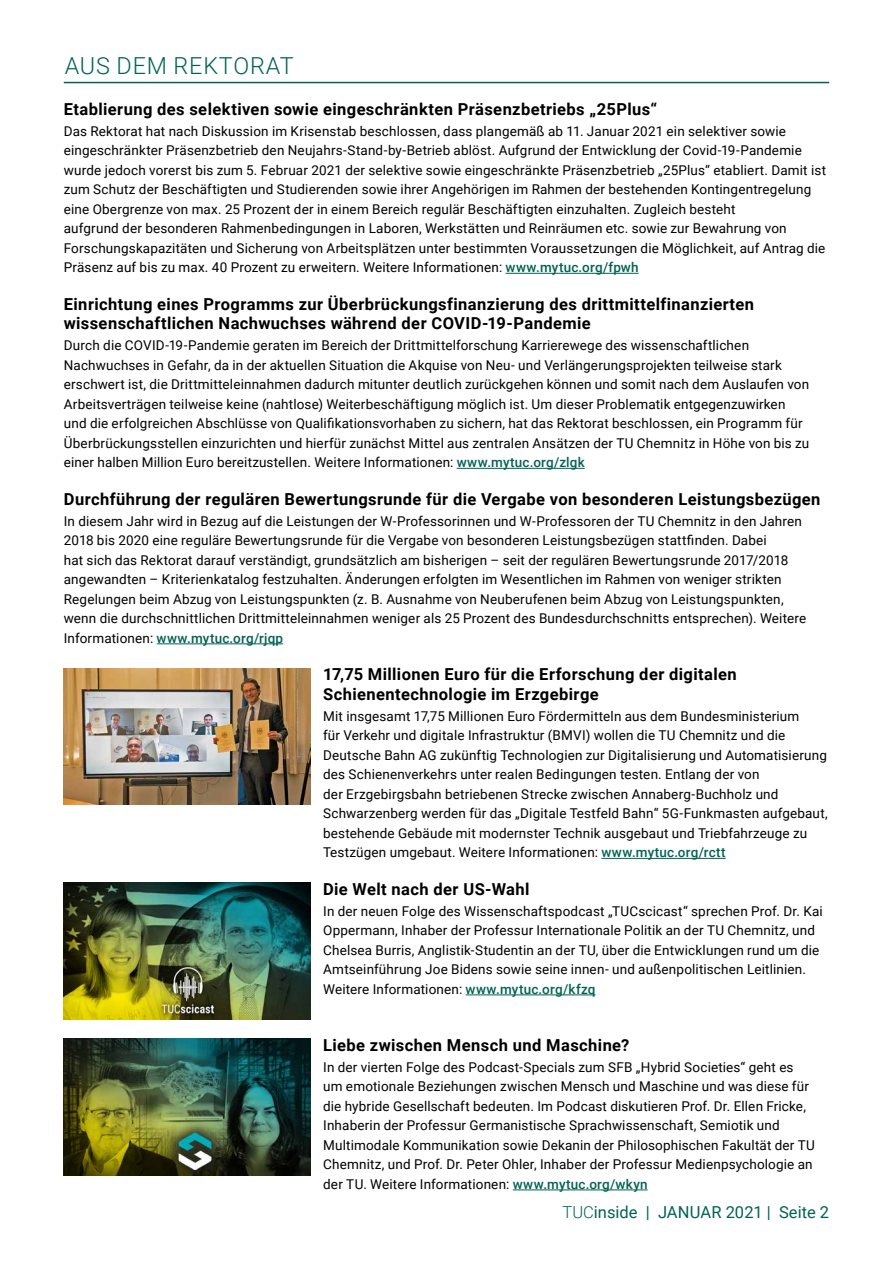
<style>
.page{position:relative;width:893px;height:1263px;background:#fff}
.page>*{position:absolute;margin:0;border:0;box-sizing:border-box;transform-origin:0 0}
.t1{font:300 23.4px "Roboto";letter-spacing:.035em;color:#006254}
.t2{font:700 16.5px/19.5px "Roboto";letter-spacing:.025em;color:#000}
.t3{font:16.5px "Roboto";color:#006254}
.Fließtext{font:13.5px/19.5px "Roboto";letter-spacing:.01em;color:#000}
.s1{font-weight:500;color:#006254}
.s2{font-weight:300}
</style>
<div class="page">
<hr style="left:64px;top:82px;width:765px;height:1px;background:#006254">
<hr style="left:466px;top:994px;width:129px;height:1px;background:#006254">
<hr style="left:513px;top:1189px;width:135px;height:1px;background:#006254">
<hr style="left:506px;top:273px;width:133px;height:1px;background:#006254">
<hr style="left:457px;top:468px;width:128px;height:1px;background:#006254">
<hr style="left:157px;top:643px;width:126px;height:1px;background:#006254">
<hr style="left:601px;top:858px;width:125px;height:1px;background:#006254">
<img style="left:64px;top:668px;width:246px;height:137px">
<img style="left:64px;top:883px;width:246px;height:136px">
<img style="left:64px;top:1039px;width:246px;height:136px">
<h3 class="t1" style="left:65px;top:49px;width:231px">AUS DEM REKTORAT</h3>
<h4 class="t2" style="left:64px;top:99px;width:595px">Etablierung des selektiven sowie eingeschränkten Präsenzbetriebs „25Plus“</h4>
<p class="Fließtext" style="left:64px;top:121px;width:764px">Das Rektorat hat nach Diskussion im Krisenstab beschlossen, dass plangemäß ab 11. Januar 2021 ein selektiver sowie eingeschränkter Präsenzbetrieb den Neujahrs-Stand-by-Betrieb ablöst. Aufgrund der Entwicklung der Covid-19-Pandemie wurde jedoch vorerst bis zum 5. Februar 2021 der selektive sowie eingeschränkte Präsenzbetrieb „25Plus“ etabliert. Damit ist zum Schutz der Beschäftigten und Studierenden sowie ihrer Angehörigen im Rahmen der bestehenden Kontingentregelung eine Obergrenze von max. 25 Prozent der in einem Bereich regulär Beschäftigten einzuhalten. Zugleich besteht<br>aufgrund der besonderen Rahmenbedingungen in Laboren, Werkstätten und Reinräumen etc. sowie zur Bewahrung von Forschungskapazitäten und Sicherung von Arbeitsplätzen unter bestimmten Voraussetzungen die Möglichkeit, auf Antrag die Präsenz auf bis zu max. 40 Prozent zu erweitern. Weitere Informationen: <span class="s1">www.mytuc.org/fpwh</span></p>
<h4 class="t2" style="left:64px;top:294px;width:692px">Einrichtung eines Programms zur Überbrückungsfinanzierung des drittmittelfinanzierten wissenschaftlichen Nachwuchses während der COVID-19-Pandemie</h4>
<p class="Fließtext" style="left:64px;top:335px;width:747px">Durch die COVID-19-Pandemie geraten im Bereich der Drittmittelforschung Karrierewege des wissenschaftlichen Nachwuchses in Gefahr, da in der aktuellen Situation die Akquise von Neu- und Verlängerungsprojekten teilweise stark erschwert ist, die Drittmitteleinnahmen dadurch mitunter deutlich zurückgehen können und somit nach dem Auslaufen von Arbeitsverträgen teilweise keine (nahtlose) Weiterbeschäftigung möglich ist. Um dieser Problematik entgegenzuwirken und die erfolgreichen Abschlüsse von Qualifikationsvorhaben zu sichern, hat das Rektorat beschlossen, ein Programm für Überbrückungsstellen einzurichten und hierfür zunächst Mittel aus zentralen Ansätzen der TU Chemnitz in Höhe von bis zu einer halben Million Euro bereitzustellen. Weitere Informationen: <span class="s1">www.mytuc.org/zlgk</span></p>
<h4 class="t2" style="left:64px;top:489px;width:758px">Durchführung der regulären Bewertungsrunde für die Vergabe von besonderen Leistungsbezügen</h4>
<p class="Fließtext" style="left:64px;top:511px;width:744px">In diesem Jahr wird in Bezug auf die Leistungen der W-Professorinnen und W-Professoren der TU Chemnitz in den Jahren 2018 bis 2020 eine reguläre Bewertungsrunde für die Vergabe von besonderen Leistungsbezügen stattfinden. Dabei<br>hat sich das Rektorat darauf verständigt, grundsätzlich am bisherigen – seit der regulären Bewertungsrunde 2017/2018 angewandten – Kriterienkatalog festzuhalten. Änderungen erfolgten im Wesentlichen im Rahmen von weniger strikten Regelungen beim Abzug von Leistungspunkten (z. B. Ausnahme von Neuberufenen beim Abzug von Leistungspunkten, wenn die durchschnittlichen Drittmitteleinnahmen weniger als 25 Prozent des Bundesdurchschnitts entsprechen). Weitere Informationen: <span class="s1">www.mytuc.org/rjqp</span></p>
<h4 class="t2" style="left:323px;top:664px;width:415px">17,75 Millionen Euro für die Erforschung der digitalen<br>Schienentechnologie im Erzgebirge</h4>
<p class="Fließtext" style="left:323px;top:706px;width:506px">Mit insgesamt 17,75 Millionen Euro Fördermitteln aus dem Bundesministerium<br>für Verkehr und digitale Infrastruktur (BMVI) wollen die TU Chemnitz und die Deutsche Bahn AG zukünftig Technologien zur Digitalisierung und Automatisierung des Schienenverkehrs unter realen Bedingungen testen. Entlang der von<br>der Erzgebirgsbahn betriebenen Strecke zwischen Annaberg-Buchholz und Schwarzenberg werden für das „Digitale Testfeld Bahn“ 5G-Funkmasten aufgebaut, bestehende Gebäude mit modernster Technik ausgebaut und Triebfahrzeuge zu Testzügen umgebaut. Weitere Informationen: <span class="s1">www.mytuc.org/rctt</span></p>
<h4 class="t2" style="left:323px;top:879px;width:208px">Die Welt nach der US-Wahl</h4>
<p class="Fließtext" style="left:323px;top:901px;width:501px">In der neuen Folge des Wissenschaftspodcast „TUCscicast“ sprechen Prof. Dr. Kai Oppermann, Inhaber der Professur Internationale Politik an der TU Chemnitz, und Chelsea Burris, Anglistik-Studentin an der TU, über die Entwicklungen rund um die Amtseinführung Joe Bidens sowie seine innen- und außenpolitischen Leitlinien.<br>Weitere Informationen: <span class="s1">www.mytuc.org/kfzq</span></p>
<h4 class="t2" style="left:323px;top:1035px;width:308px">Liebe zwischen Mensch und Maschine?</h4>
<p class="Fließtext" style="left:323px;top:1057px;width:493px">In der vierten Folge des Podcast-Specials zum SFB „Hybrid Societies“ geht es um emotionale Beziehungen zwischen Mensch und Maschine und was diese für die hybride Gesellschaft bedeuten. Im Podcast diskutieren Prof. Dr. Ellen Fricke, Inhaberin der Professur Germanistische Sprachwissenschaft, Semiotik und Multimodale Kommunikation sowie Dekanin der Philosophischen Fakultät der TU Chemnitz, und Prof. Dr. Peter Ohler, Inhaber der Professur Medienpsychologie an der TU. Weitere Informationen: <span class="s1">www.mytuc.org/wkyn</span></p>
<p class="t3" style="left:563px;top:1201px;width:268px"><span class="s2">TUC</span>inside | JANUAR 2021 | Seite 2</p>
</div>
